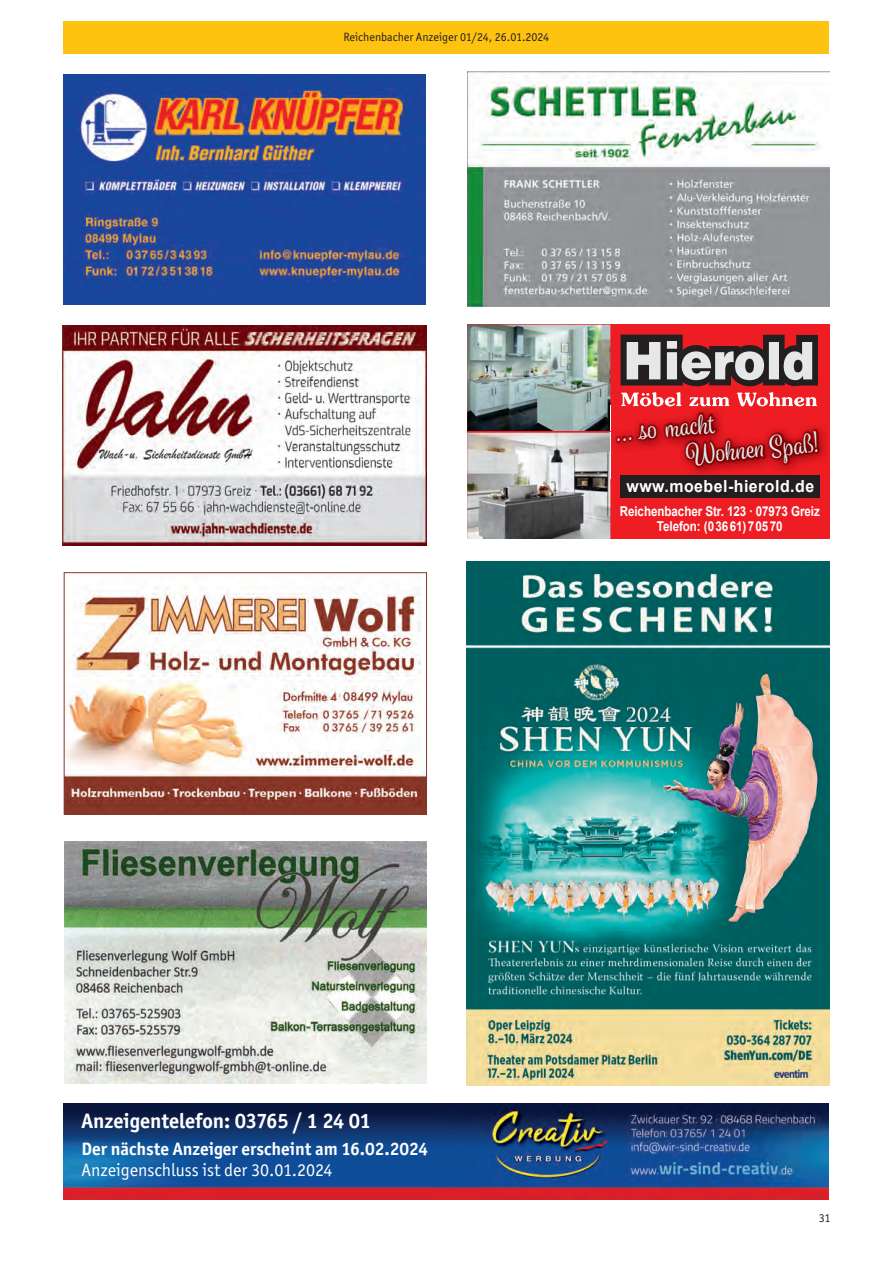
<style>
.page{position:relative;width:893px;height:1263px;background:#fff}
.page>*{position:absolute;margin:0;border:0;box-sizing:border-box;transform-origin:0 0}
.t1{font:27.9px/28.3px "Spumante";color:#e6e7e9;scale:.94 1}
.t2{font:700 21px "Officina Sans ITC Std";color:#fff}
.t3{font:700 18px "Officina Sans ITC Std";color:#fff}
.t4{font:18px "Officina Sans ITC Std";color:#fff}
.t5{font:700 16.65px "Arial";letter-spacing:.03em;color:#fff;scale:.96 1}
.t6{font:700 13.65px/15.1px "Arial";letter-spacing:-.005em;color:#fff;text-align:center;scale:.85 1}
.t7{font:12px "Officina Sans ITC Std";color:#231f20}
</style>
<div class="page">
<div style="left:64px;top:21px;width:765px;height:33px;background:#fec210"></div>
<img style="left:64px;top:1103px;width:765px;height:96px">
<img style="left:467px;top:72px;width:362px;height:234px">
<img style="left:63px;top:74px;width:363px;height:231px">
<img style="left:65px;top:841px;width:362px;height:242px">
<div style="left:467px;top:325px;width:362px;height:214px;background:#ee1d23"></div>
<img style="left:467px;top:433px;width:143px;height:106px">
<img style="left:467px;top:325px;width:143px;height:106px">
<img style="left:609px;top:433px;width:1px;height:45px">
<svg style="left:609px;top:405px;width:1px;height:26px"></svg>
<img style="left:615px;top:407px;width:206px;height:71px">
<svg style="left:621px;top:335px;width:197px;height:72px"></svg>
<div style="left:621px;top:476px;width:199px;height:22px;background:#231f20"></div>
<img style="left:467px;top:561px;width:362px;height:524px">
<img style="left:66px;top:587px;width:359px;height:225px">
<div style="left:64px;top:572px;width:363px;height:242px;border:1px solid #883729"></div>
<img style="left:63px;top:326px;width:363px;height:220px">
<p class="t7" style="left:344px;top:30px;width:207px">Reichenbacher Anzeiger 01/24, 26.01.2024</p>
<h1 class="t1" style="left:682px;top:411px;width:142px;text-indent:-68px;rotate:-5deg">... so macht<br>Wohnen Spaß!</h1>
<p class="t5" style="left:626px;top:477px;width:197px">www.moebel-hierold.de</p>
<p class="t6" style="left:620px;top:503px;width:237px">Reichenbacher Str. 123 · 07973 Greiz<br>Telefon: (0 36 61) 7 05 70</p>
<h2 class="t2" style="left:81px;top:1107px;width:291px">Anzeigentelefon: 03765 / 1 24 01</h2>
<h3 class="t3" style="left:81px;top:1137px;width:348px">Der nächste Anzeiger erscheint am 16.02.2024</h3>
<h3 class="t4" style="left:81px;top:1160px;width:253px">Anzeigenschluss ist der 30.01.2024</h3>
<p class="t7" style="left:819px;top:1211px;width:13px">31</p>
</div>
